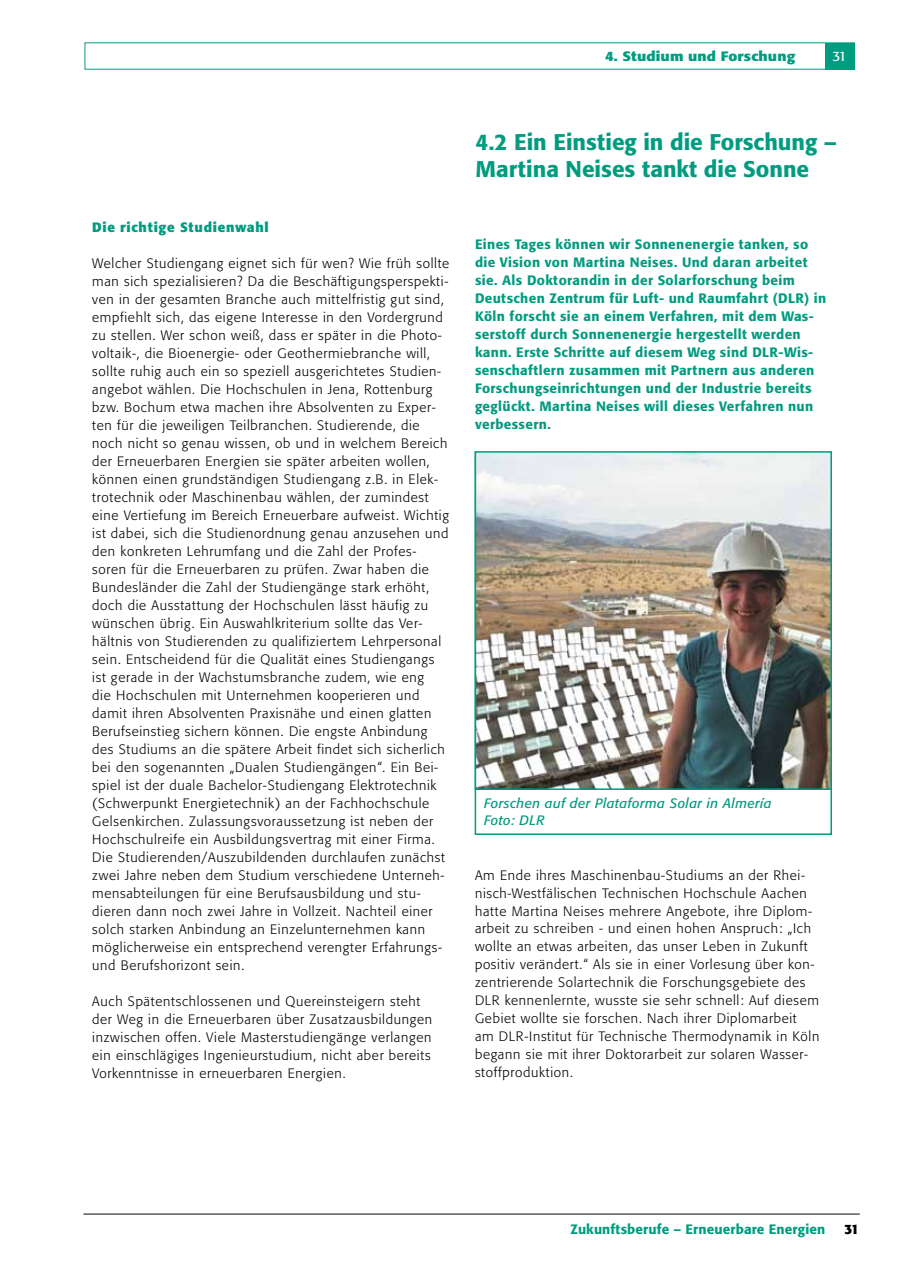
<style>
.page{position:relative;width:910px;height:1280px;background:#fff}
.page>*{position:absolute;margin:0;border:0;box-sizing:border-box;transform-origin:0 0}
.t1{font:500 22.5px/27px "Tn T Form BSK";color:#009c80}
.t2{font:300 13.5px/18px "Tn T Form BSK";letter-spacing:.05em;color:#000}
.t3{font:500 13.5px/18px "Tn T Form BSK";letter-spacing:.025em;color:#009c80}
.t4{font:italic 13.5px/18px "Tn T Form BSK";letter-spacing:.025em;color:#009c80}
.t5{font:700 13.5px "Tn T Form BSK";letter-spacing:.05em;color:#009c80}
.t6{font:700 13.5px "Tn T Form BSK";letter-spacing:.01em;color:#009c80;scale:1.09 1}
.t7{font:13.5px "Tn T Form BSK";color:#fff}
.t8{font:700 13.5px "Tn T Form BSK";color:#000}
</style>
<div class="page">
<div style="left:825px;top:43px;width:29px;height:26px;background:#009c80"></div>
<hr style="left:83px;top:1213px;width:777px;height:2px;background:#58595b">
<img style="left:478px;top:454px;width:351px;height:333px">
<div style="left:475px;top:451px;width:357px;height:339px;border:2px solid #009c80"></div>
<p class="t6" style="left:605px;top:47px;width:176px">4. Studium und Forschung</p>
<p class="t7" style="left:832px;top:48px;width:16px">31</p>
<p class="t5" style="left:92px;top:219px;width:178px">Die richtige Studienwahl</p>
<p class="t2" style="left:92px;top:254px;width:359px">Welcher Studiengang eignet sich für wen? Wie früh sollte man sich spezialisieren? Da die Beschäftigungsperspekti&shy;ven in der gesamten Branche auch mittelfristig gut sind, empfiehlt sich, das eigene Interesse in den Vordergrund zu stellen. Wer schon weiß, dass er später in die Photo&shy;voltaik-, die Bioenergie- oder Geothermiebranche will, sollte ruhig auch ein so speziell ausgerichtetes Studien&shy;angebot wählen. Die Hochschulen in Jena, Rottenburg bzw. Bochum etwa machen ihre Absolventen zu Exper&shy;ten für die jeweiligen Teilbranchen. Studierende, die noch nicht so genau wissen, ob und in welchem Bereich der Erneuerbaren Energien sie später arbeiten wollen, können einen grundständigen Studiengang z.B. in Elek&shy;trotechnik oder Maschinenbau wählen, der zumindest eine Vertiefung im Bereich Erneuerbare aufweist. Wichtig ist dabei, sich die Studienordnung genau anzusehen und den konkreten Lehrumfang und die Zahl der Profes&shy;soren für die Erneuerbaren zu prüfen. Zwar haben die Bundesländer die Zahl der Studiengänge stark erhöht, doch die Ausstattung der Hochschulen lässt häufig zu wünschen übrig. Ein Auswahlkriterium sollte das Ver&shy;hältnis von Studierenden zu qualifiziertem Lehrpersonal sein. Entscheidend für die Qualität eines Studiengangs ist gerade in der Wachstumsbranche zudem, wie eng<br>die Hochschulen mit Unternehmen kooperieren und damit ihren Absolventen Praxisnähe und einen glatten Berufseinstieg sichern können. Die engste Anbindung des Studiums an die spätere Arbeit findet sich sicherlich bei den sogenannten „Dualen Studiengängen“. Ein Bei&shy;spiel ist der duale Bachelor-Studiengang Elektrotechnik (Schwerpunkt Energietechnik) an der Fachhochschule Gelsenkirchen. Zulassungsvoraussetzung ist neben der Hochschulreife ein Ausbildungsvertrag mit einer Firma.<br>Die Studierenden/Auszubildenden durchlaufen zunächst zwei Jahre neben dem Studium verschiedene Unterneh&shy;mensabteilungen für eine Berufsausbildung und stu&shy;dieren dann noch zwei Jahre in Vollzeit. Nachteil einer solch starken Anbindung an Einzelunternehmen kann möglicherweise ein entsprechend verengter Erfahrungs&shy;und Berufshorizont sein.</p>
<p class="t2" style="left:92px;top:992px;width:341px">Auch Spätentschlossenen und Quereinsteigern steht der Weg in die Erneuerbaren über Zusatzausbildungen inzwischen offen. Viele Masterstudiengänge verlangen ein einschlägiges Ingenieurstudium, nicht aber bereits Vorkenntnisse in erneuerbaren Energien.</p>
<h1 class="t1" style="left:476px;top:128px;width:363px">4.2 Ein Einstieg in die Forschung –<br>Martina Neises tankt die Sonne</h1>
<p class="t3" style="left:475px;top:236px;width:353px">Eines Tages können wir Sonnenenergie tanken, so die Vision von Martina Neises. Und daran arbeitet sie. Als Doktorandin in der Solarforschung beim Deutschen Zentrum für Luft- und Raumfahrt (DLR) in Köln forscht sie an einem Verfahren, mit dem Was&shy;serstoff durch Sonnenenergie hergestellt werden kann. Erste Schritte auf diesem Weg sind DLR-Wis&shy;senschaftlern zusammen mit Partnern aus anderen Forschungseinrichtungen und der Industrie bereits geglückt. Martina Neises will dieses Verfahren nun verbessern.</p>
<p class="t4" style="left:484px;top:794px;width:289px">Forschen auf der Plataforma Solar in Almería<br>Foto: DLR</p>
<p class="t2" style="left:475px;top:866px;width:346px">Am Ende ihres Maschinenbau-Studiums an der Rhei&shy;nisch-Westfälischen Technischen Hochschule Aachen hatte Martina Neises mehrere Angebote, ihre Diplom&shy;arbeit zu schreiben - und einen hohen Anspruch: „Ich wollte an etwas arbeiten, das unser Leben in Zukunft positiv verändert.“ Als sie in einer Vorlesung über kon&shy;zentrierende Solartechnik die Forschungsgebiete des DLR kennenlernte, wusste sie sehr schnell: Auf diesem Gebiet wollte sie forschen. Nach ihrer Diplomarbeit<br>am DLR-Institut für Technische Thermodynamik in Köln begann sie mit ihrer Doktorarbeit zur solaren Wasser&shy;stoffproduktion.</p>
<p class="t3" style="left:571px;top:1220px;width:256px">Zukunftsberufe – Erneuerbare Energien</p>
<p class="t8" style="left:844px;top:1221px;width:16px">31</p>
</div>
